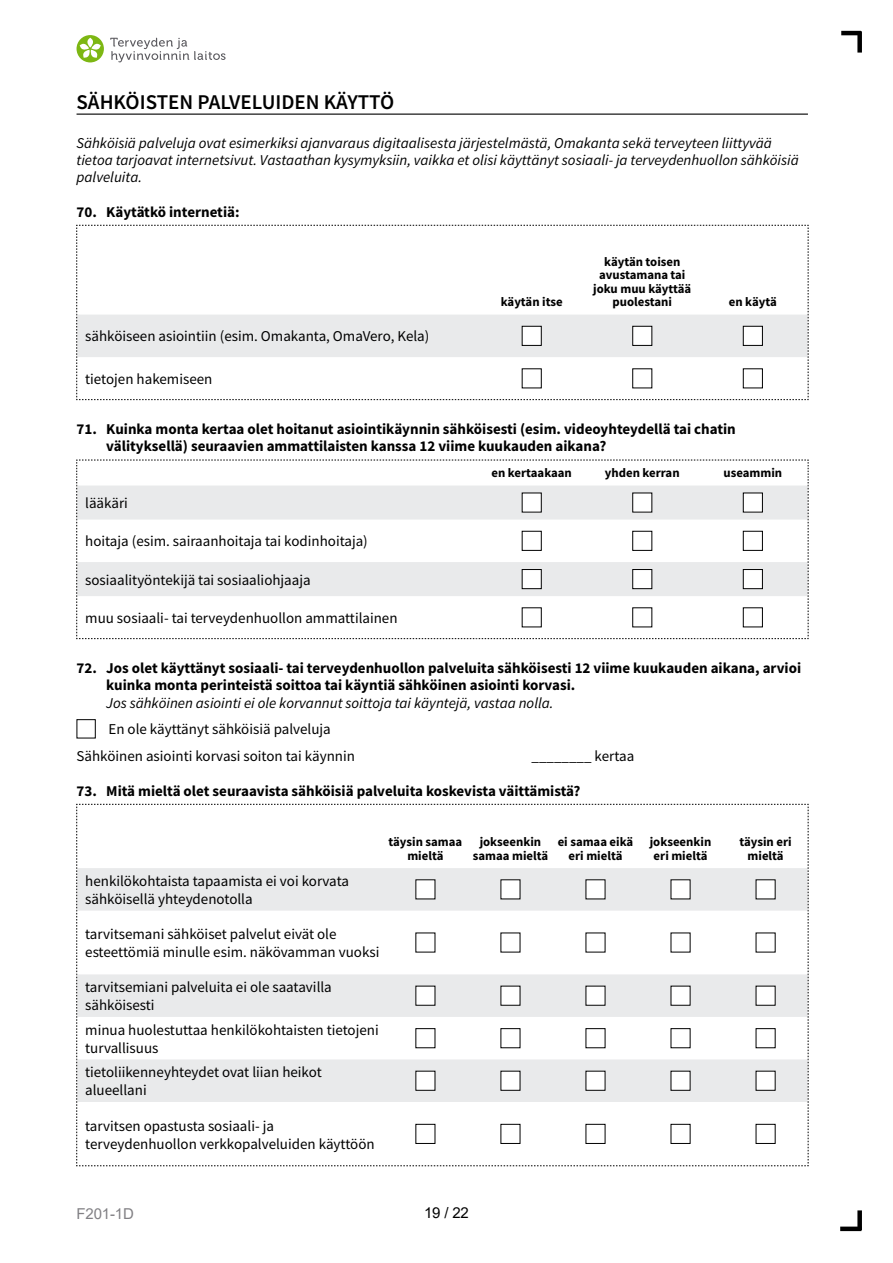
<style>
.page{position:relative;width:893px;height:1263px;background:#fff}
.page>*{position:absolute;margin:0;border:0;box-sizing:border-box;transform-origin:0 0}
.t1{font:600 21px "Source Sans Pro";color:#000}
.t2{font:15px/18px "Source Sans Pro";color:#000}
.t3{font:700 15px/17.2px "Source Sans Pro";color:#000}
.t4{font:italic 15px/17.2px "Source Sans Pro";color:#000}
.t5{font:15px "Arial";letter-spacing:-.01em;color:#818084}
.t6{font:15px "Arial";color:#000}
.t7{font:700 12.75px/13.5px "Source Sans Pro";color:#000;text-align:center}
</style>
<div class="page">
<div style="left:840px;top:1226px;width:21px;height:5px;background:#000"></div>
<div style="left:857px;top:1210px;width:5px;height:20px;background:#000"></div>
<div style="left:857px;top:31px;width:5px;height:22px;background:#000"></div>
<hr style="left:841px;top:31px;width:20px;height:4px;background:#000">
<div style="left:77px;top:35px;width:27px;height:27px;background:#7db713;border-radius:50%"></div>
<svg style="left:80px;top:38px;width:21px;height:20px"></svg>
<svg style="left:110px;top:38px;width:116px;height:24px"></svg>
<hr style="left:77px;top:114px;width:731px;height:1px;background:#000">
<svg style="left:76px;top:225px;width:733px;height:175px"></svg>
<div style="left:522px;top:326px;width:19px;height:19px;background:#fff"></div>
<div style="left:522px;top:326px;width:20px;height:20px;border:1px solid #000"></div>
<div style="left:633px;top:326px;width:19px;height:19px;background:#fff"></div>
<div style="left:632px;top:326px;width:20px;height:20px;border:1px solid #000"></div>
<div style="left:743px;top:326px;width:19px;height:19px;background:#fff"></div>
<div style="left:743px;top:326px;width:20px;height:20px;border:1px solid #000"></div>
<div style="left:522px;top:369px;width:19px;height:19px;background:#fff"></div>
<div style="left:633px;top:369px;width:19px;height:19px;background:#fff"></div>
<div style="left:743px;top:369px;width:19px;height:19px;background:#fff"></div>
<div style="left:743px;top:368px;width:20px;height:20px;border:1px solid #000"></div>
<svg style="left:76px;top:460px;width:733px;height:179px"></svg>
<div style="left:522px;top:493px;width:19px;height:19px;background:#fff"></div>
<div style="left:633px;top:493px;width:19px;height:19px;background:#fff"></div>
<div style="left:743px;top:493px;width:19px;height:19px;background:#fff"></div>
<div style="left:743px;top:493px;width:20px;height:19px;border:1px solid #000"></div>
<div style="left:522px;top:531px;width:19px;height:19px;background:#fff"></div>
<div style="left:522px;top:531px;width:20px;height:20px;border:1px solid #000"></div>
<div style="left:633px;top:531px;width:19px;height:19px;background:#fff"></div>
<div style="left:632px;top:531px;width:20px;height:20px;border:1px solid #000"></div>
<div style="left:743px;top:531px;width:19px;height:19px;background:#fff"></div>
<div style="left:743px;top:531px;width:20px;height:20px;border:1px solid #000"></div>
<div style="left:522px;top:569px;width:19px;height:20px;background:#fff"></div>
<div style="left:522px;top:569px;width:20px;height:20px;border:1px solid #000"></div>
<div style="left:633px;top:569px;width:19px;height:20px;background:#fff"></div>
<div style="left:632px;top:569px;width:20px;height:20px;border:1px solid #000"></div>
<div style="left:743px;top:569px;width:19px;height:20px;background:#fff"></div>
<div style="left:743px;top:569px;width:20px;height:20px;border:1px solid #000"></div>
<div style="left:522px;top:608px;width:19px;height:19px;background:#fff"></div>
<div style="left:633px;top:608px;width:19px;height:19px;background:#fff"></div>
<div style="left:743px;top:608px;width:19px;height:19px;background:#fff"></div>
<div style="left:743px;top:607px;width:20px;height:20px;border:1px solid #000"></div>
<div style="left:77px;top:719px;width:19px;height:19px;border:1px solid #000"></div>
<svg style="left:76px;top:804px;width:733px;height:362px"></svg>
<div style="left:416px;top:880px;width:19px;height:19px;background:#fff"></div>
<div style="left:501px;top:880px;width:19px;height:19px;background:#fff"></div>
<div style="left:586px;top:880px;width:19px;height:19px;background:#fff"></div>
<div style="left:671px;top:880px;width:19px;height:19px;background:#fff"></div>
<div style="left:756px;top:880px;width:19px;height:19px;background:#fff"></div>
<div style="left:416px;top:933px;width:19px;height:19px;background:#fff"></div>
<div style="left:501px;top:933px;width:19px;height:19px;background:#fff"></div>
<div style="left:586px;top:933px;width:19px;height:19px;background:#fff"></div>
<div style="left:671px;top:933px;width:19px;height:19px;background:#fff"></div>
<div style="left:756px;top:933px;width:19px;height:19px;background:#fff"></div>
<div style="left:416px;top:986px;width:19px;height:19px;background:#fff"></div>
<div style="left:501px;top:986px;width:19px;height:19px;background:#fff"></div>
<div style="left:586px;top:986px;width:19px;height:19px;background:#fff"></div>
<div style="left:671px;top:986px;width:19px;height:19px;background:#fff"></div>
<div style="left:756px;top:986px;width:19px;height:19px;background:#fff"></div>
<div style="left:416px;top:1029px;width:19px;height:19px;background:#fff"></div>
<div style="left:501px;top:1029px;width:19px;height:19px;background:#fff"></div>
<div style="left:586px;top:1029px;width:19px;height:19px;background:#fff"></div>
<div style="left:671px;top:1029px;width:19px;height:19px;background:#fff"></div>
<div style="left:756px;top:1029px;width:19px;height:19px;background:#fff"></div>
<div style="left:416px;top:1071px;width:19px;height:19px;background:#fff"></div>
<div style="left:501px;top:1071px;width:19px;height:19px;background:#fff"></div>
<div style="left:586px;top:1071px;width:19px;height:19px;background:#fff"></div>
<div style="left:671px;top:1071px;width:19px;height:19px;background:#fff"></div>
<div style="left:756px;top:1071px;width:19px;height:19px;background:#fff"></div>
<div style="left:416px;top:1124px;width:19px;height:19px;background:#fff"></div>
<div style="left:415px;top:1124px;width:20px;height:20px;border:1px solid #000"></div>
<div style="left:501px;top:1124px;width:19px;height:19px;background:#fff"></div>
<div style="left:500px;top:1124px;width:20px;height:20px;border:1px solid #000"></div>
<div style="left:586px;top:1124px;width:19px;height:19px;background:#fff"></div>
<div style="left:586px;top:1124px;width:19px;height:20px;border:1px solid #000"></div>
<div style="left:671px;top:1124px;width:19px;height:19px;background:#fff"></div>
<div style="left:671px;top:1124px;width:19px;height:20px;border:1px solid #000"></div>
<div style="left:756px;top:1124px;width:19px;height:19px;background:#fff"></div>
<div style="left:756px;top:1124px;width:19px;height:20px;border:1px solid #000"></div>
<h1 class="t1" style="left:77px;top:89px;width:319px">SÄHKÖISTEN PALVELUIDEN KÄYTTÖ</h1>
<p class="t4" style="left:77px;top:134px;width:724px">Sähköisiä palveluja ovat esimerkiksi ajanvaraus digitaalisesta järjestelmästä, Omakanta sekä terveyteen liittyvää tietoa tarjoavat internetsivut. Vastaathan kysymyksiin, vaikka et olisi käyttänyt sosiaali- ja terveydenhuollon sähköisiä palveluita.</p>
<p class="t3" style="left:77px;top:203px;width:165px">70. Käytätkö internetiä:</p>
<p class="t7" style="left:501px;top:295px;width:63px">käytän itse</p>
<p class="t7" style="left:593px;top:254px;width:100px">käytän toisen avustamana tai joku muu käyttää puolestani</p>
<p class="t7" style="left:729px;top:295px;width:50px">en käytä</p>
<p class="t2" style="left:85px;top:327px;width:346px">sähköiseen asiointiin (esim. Omakanta, OmaVero, Kela)</p>
<p class="t2" style="left:85px;top:370px;width:129px">tietojen hakemiseen</p>
<p class="t3" style="left:106px;top:420px;width:631px;text-indent:-30px">71. Kuinka monta kertaa olet hoitanut asiointikäynnin sähköisesti (esim. videoyhteydellä tai chatin välityksellä) seuraavien ammattilaisten kanssa 12 viime kuukauden aikana?</p>
<p class="t7" style="left:491px;top:466px;width:82px">en kertaakaan</p>
<p class="t7" style="left:605px;top:466px;width:76px">yhden kerran</p>
<p class="t7" style="left:723px;top:466px;width:60px">useammin</p>
<p class="t2" style="left:85px;top:494px;width:44px">lääkäri</p>
<p class="t2" style="left:85px;top:532px;width:284px">hoitaja (esim. sairaanhoitaja tai kodinhoitaja)</p>
<p class="t2" style="left:85px;top:571px;width:227px">sosiaalityöntekijä tai sosiaaliohjaaja</p>
<p class="t2" style="left:85px;top:609px;width:314px">muu sosiaali- tai terveydenhuollon ammattilainen</p>
<p class="t3" style="left:106px;top:659px;width:696px;text-indent:-30px">72. Jos olet käyttänyt sosiaali- tai terveydenhuollon palveluita sähköisesti 12 viime kuukauden aikana, arvioi kuinka monta perinteistä soittoa tai käyntiä sähköinen asiointi korvasi.</p>
<p class="t4" style="left:106px;top:694px;width:449px">Jos sähköinen asiointi ei ole korvannut soittoja tai käyntejä, vastaa nolla.</p>
<p class="t2" style="left:77px;top:716px;width:280px;line-height:26.8px;text-align:center">En ole käyttänyt sähköisiä palveluja<br>Sähköinen asiointi korvasi soiton tai käynnin</p>
<p class="t2" style="left:532px;top:747px;width:104px">________ kertaa</p>
<p class="t3" style="left:77px;top:782px;width:505px">73. Mitä mieltä olet seuraavista sähköisiä palveluita koskevista väittämistä?</p>
<p class="t7" style="left:389px;top:835px;width:75px">täysin samaa mieltä</p>
<p class="t7" style="left:473px;top:835px;width:77px">jokseenkin samaa mieltä</p>
<p class="t7" style="left:558px;top:835px;width:77px">ei samaa eikä eri mieltä</p>
<p class="t7" style="left:650px;top:835px;width:63px">jokseenkin eri mieltä</p>
<p class="t7" style="left:739px;top:835px;width:54px">täysin eri mieltä</p>
<p class="t2" style="left:85px;top:872px;width:265px">henkilökohtaista tapaamista ei voi korvata sähköisellä yhteydenotolla</p>
<p class="t2" style="left:85px;top:925px;width:296px">tarvitsemani sähköiset palvelut eivät ole esteettömiä minulle esim. näkövamman vuoksi</p>
<p class="t2" style="left:85px;top:978px;width:248px">tarvitsemiani palveluita ei ole saatavilla sähköisesti</p>
<p class="t2" style="left:85px;top:1021px;width:295px">minua huolestuttaa henkilökohtaisten tietojeni turvallisuus</p>
<p class="t2" style="left:85px;top:1063px;width:238px">tietoliikenneyhteydet ovat liian heikot alueellani</p>
<p class="t2" style="left:85px;top:1116px;width:291px">tarvitsen opastusta sosiaali- ja terveydenhuollon verkkopalveluiden käyttöön</p>
<p class="t5" style="left:77px;top:1203px;width:59px">F201-1D</p>
<p class="t6" style="left:424px;top:1203px;width:46px">19 / 22</p>
</div>
